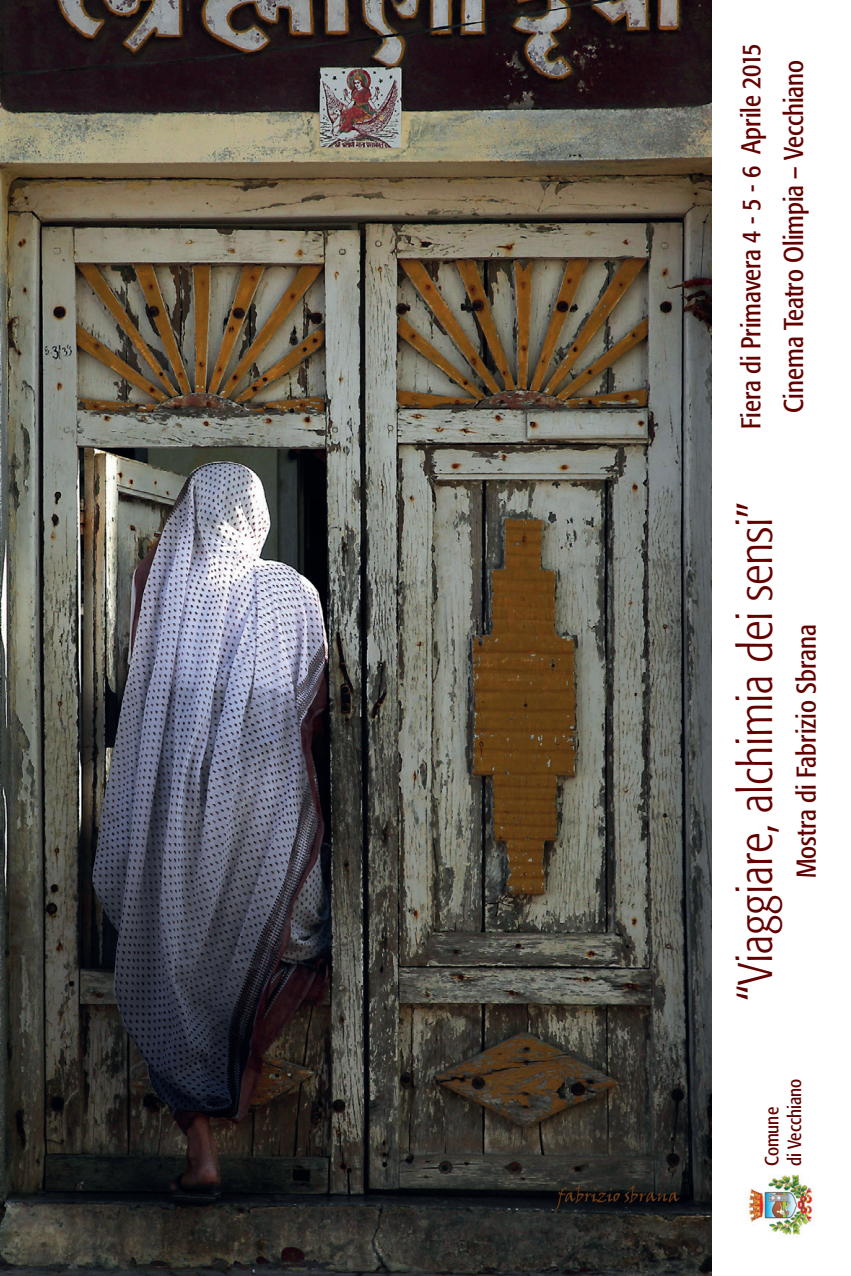
<style>
.page{position:relative;width:851px;height:1276px;background:#fff}
.page>*{position:absolute;margin:0;border:0;box-sizing:border-box;transform-origin:0 0}
.t1{font:300 condensed 48.3px "Formata";color:#620000}
.t2{font:condensed 27px/42.6px "Formata";color:#620000;text-align:center}
.t3{font:condensed 18.9px/22.8px "Formata";color:#620000}
</style>
<div class="page">
<img style="left:0;top:0;width:711px;height:1276px">
<img style="left:748px;top:1174px;width:65px;height:62px">
<p class="t2" style="left:731px;top:429px;width:387px;rotate:-90deg">Fiera di Primavera 4 - 5 - 6 Aprile 2015<br>Cinema Teatro Olimpia – Vecchiano</p>
<h1 class="t1" style="left:735px;top:1001px;width:501px;rotate:-90deg">“Viaggiare, alchimia dei sensi”</h1>
<p class="t2" style="left:787px;top:878px;width:255px;rotate:-90deg">Mostra di Fabrizio Sbrana</p>
<p class="t3" style="left:761px;top:1166px;width:89px;rotate:-90deg">Comune<br>di Vecchiano</p>
</div>
